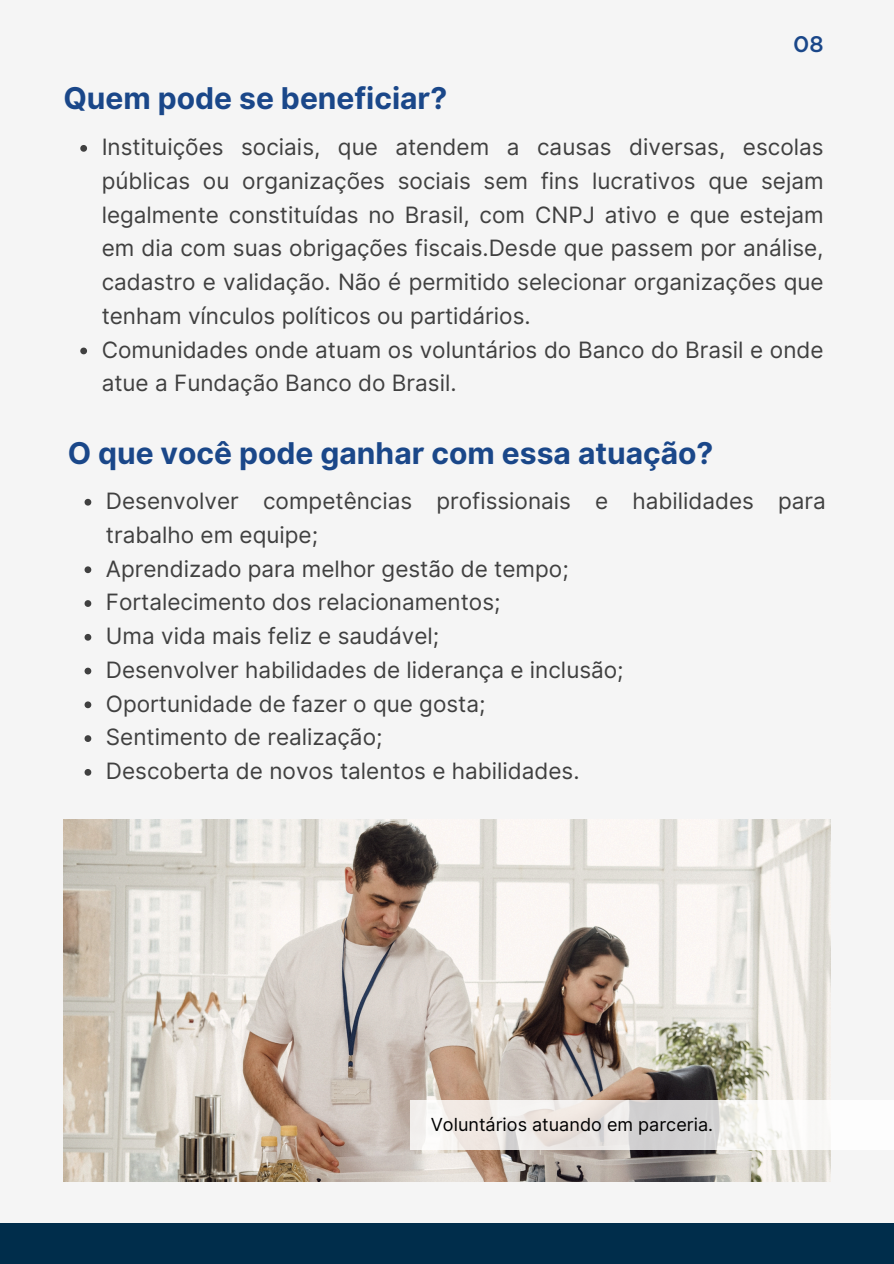
<style>
.page{position:relative;width:894px;height:1264px;background:#fff}
.page>*{position:absolute;margin:0;border:0;box-sizing:border-box;transform-origin:0 0}
.t1{font:700 30px "Inter";color:#1a4789}
.t2{font:22.5px/33.8px "Inter";color:#404040}
.t3{font:500 22.5px "Gotham Rounded";color:#1a4789}
.t4{font:18px "Inter";color:#000}
</style>
<div class="page">
<div style="left:0;top:0;width:893px;height:1263px;background:#f5f5f5"></div>
<div style="left:0;top:1223px;width:893px;height:40px;background:#002d4b"></div>
<svg style="left:84px;top:499px;width:7px;height:6px"></svg>
<svg style="left:84px;top:566px;width:7px;height:7px"></svg>
<svg style="left:84px;top:600px;width:7px;height:7px"></svg>
<svg style="left:84px;top:634px;width:7px;height:6px"></svg>
<svg style="left:84px;top:667px;width:7px;height:7px"></svg>
<svg style="left:84px;top:701px;width:7px;height:7px"></svg>
<svg style="left:84px;top:735px;width:7px;height:7px"></svg>
<svg style="left:84px;top:769px;width:7px;height:6px"></svg>
<img style="left:63px;top:819px;width:767px;height:362px">
<svg style="left:360px;top:1083px;width:7px;height:5px"></svg>
<svg style="left:409px;top:1099px;width:421px;height:50px"></svg>
<svg style="left:80px;top:145px;width:7px;height:7px"></svg>
<svg style="left:80px;top:347px;width:7px;height:7px"></svg>
<p class="t1" style="left:63px;top:80px;width:385px">Quem pode se beneficiar?</p>
<p class="t3" style="left:792px;top:34px;width:32px">08</p>
<p class="t2" style="left:102px;top:130px;width:723px;text-align:justify">Instituições sociais, que atendem a causas diversas, escolas públicas ou organizações sociais sem fins lucrativos que sejam legalmente constituídas no Brasil, com CNPJ ativo e que estejam em dia com suas obrigações fiscais.Desde que passem por análise, cadastro e validação. Não é permitido selecionar organizações que tenham vínculos políticos ou partidários.</p>
<p class="t2" style="left:102px;top:332px;width:723px">Comunidades onde atuam os voluntários do Banco do Brasil e onde atue a Fundação Banco do Brasil.</p>
<p class="t1" style="left:68px;top:435px;width:647px">O que você pode ganhar com essa atuação?</p>
<p class="t2" style="left:106px;top:484px;width:721px">Desenvolver competências profissionais e habilidades para trabalho em equipe;</p>
<h1 class="t2" style="left:106px;top:551px;width:464px">Aprendizado para melhor gestão de tempo;</h1>
<p class="t2" style="left:106px;top:585px;width:396px">Fortalecimento dos relacionamentos;</p>
<p class="t2" style="left:106px;top:619px;width:335px">Uma vida mais feliz e saudável;</p>
<h1 class="t2" style="left:106px;top:652px;width:519px">Desenvolver habilidades de liderança e inclusão;</h1>
<p class="t2" style="left:106px;top:686px;width:381px">Oportunidade de fazer o que gosta;</p>
<p class="t2" style="left:106px;top:720px;width:278px">Sentimento de realização;</p>
<p class="t2" style="left:106px;top:754px;width:475px">Descoberta de novos talentos e habilidades.</p>
<p class="t4" style="left:430px;top:1113px;width:284px">Voluntários atuando em parceria.</p>
</div>
